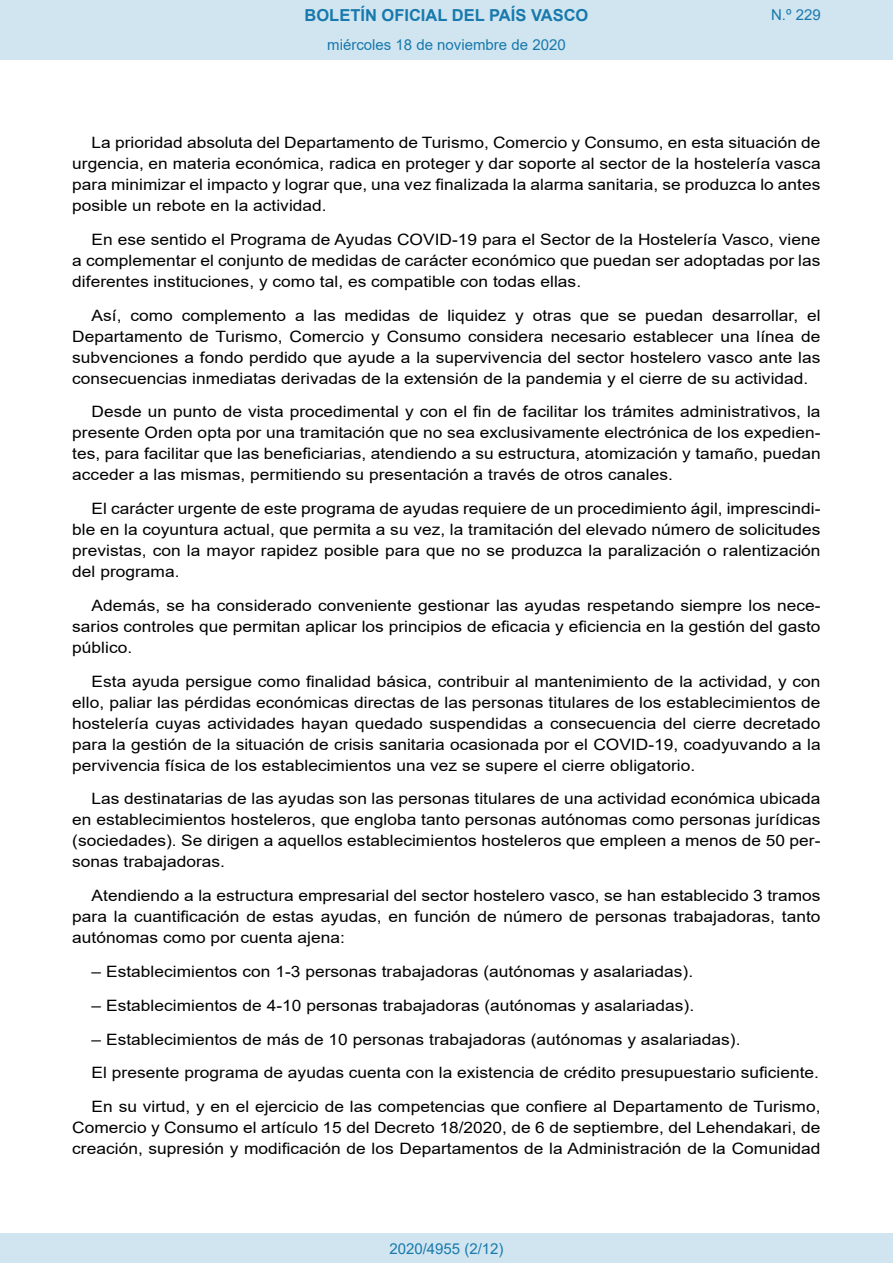
<style>
.page{position:relative;width:893px;height:1263px;background:#fff}
.page>*{position:absolute;margin:0;border:0;box-sizing:border-box;transform-origin:0 0}
.t1{font:700 16.5px "Arial";color:#1879ad}
.BOPVDetalle{font:15.6px/21px "Arial";color:#000;text-align:justify;scale:1.11 1}
.Paginacion_Centro{font:15px "Arial";color:#1879ad}
</style>
<div class="page">
<div style="left:0;top:0;width:893px;height:60px;background:#d0e5f0"></div>
<div style="left:0;top:1233px;width:893px;height:30px;background:#d0e5f0"></div>
<p class="t1" style="left:305px;top:3px;width:285px">BOLETÍN OFICIAL DEL PAÍS VASCO</p>
<p class="Paginacion_Centro" style="left:327px;top:35px;width:240px">miércoles 18 de noviembre de 2020</p>
<p class="Paginacion_Centro" style="left:771px;top:5px;width:51px">N.º 229</p>
<p class="BOPVDetalle" style="left:72px;top:132px;width:676px;text-indent:19px">La prioridad absoluta del Departamento de Turismo, Comercio y Consumo, en esta situación de urgencia, en materia económica, radica en proteger y dar soporte al sector de la hostelería vasca para minimizar el impacto y lograr que, una vez finalizada la alarma sanitaria, se produzca lo antes posible un rebote en la actividad.</p>
<p class="BOPVDetalle" style="left:72px;top:229px;width:676px;text-indent:19px">En ese sentido el Programa de Ayudas COVID-19 para el Sector de la Hostelería Vasco, viene a complementar el conjunto de medidas de carácter económico que puedan ser adoptadas por las diferentes instituciones, y como tal, es compatible con todas ellas.</p>
<p class="BOPVDetalle" style="left:72px;top:305px;width:676px;text-indent:19px">Así, como complemento a las medidas de liquidez y otras que se puedan desarrollar, el Departamento de Turismo, Comercio y Consumo considera necesario establecer una línea de subvenciones a fondo perdido que ayude a la supervivencia del sector hostelero vasco ante las consecuencias inmediatas derivadas de la extensión de la pandemia y el cierre de su actividad.</p>
<p class="BOPVDetalle" style="left:72px;top:401px;width:676px;text-indent:19px">Desde un punto de vista procedimental y con el fin de facilitar los trámites administrativos, la presente Orden opta por una tramitación que no sea exclusivamente electrónica de los expedien&shy;tes, para facilitar que las beneficiarias, atendiendo a su estructura, atomización y tamaño, puedan acceder a las mismas, permitiendo su presentación a través de otros canales.</p>
<p class="BOPVDetalle" style="left:72px;top:498px;width:676px;text-indent:19px">El carácter urgente de este programa de ayudas requiere de un procedimiento ágil, imprescindi&shy;ble en la coyuntura actual, que permita a su vez, la tramitación del elevado número de solicitudes previstas, con la mayor rapidez posible para que no se produzca la paralización o ralentización del programa.</p>
<p class="BOPVDetalle" style="left:72px;top:595px;width:676px;text-indent:19px">Además, se ha considerado conveniente gestionar las ayudas respetando siempre los nece&shy;sarios controles que permitan aplicar los principios de eficacia y eficiencia en la gestión del gasto público.</p>
<p class="BOPVDetalle" style="left:72px;top:671px;width:676px;text-indent:19px">Esta ayuda persigue como finalidad básica, contribuir al mantenimiento de la actividad, y con ello, paliar las pérdidas económicas directas de las personas titulares de los establecimientos de hostelería cuyas actividades hayan quedado suspendidas a consecuencia del cierre decretado para la gestión de la situación de crisis sanitaria ocasionada por el COVID-19, coadyuvando a la pervivencia física de los establecimientos una vez se supere el cierre obligatorio.</p>
<p class="BOPVDetalle" style="left:72px;top:788px;width:676px;text-indent:19px">Las destinatarias de las ayudas son las personas titulares de una actividad económica ubicada en establecimientos hosteleros, que engloba tanto personas autónomas como personas jurídicas (sociedades). Se dirigen a aquellos establecimientos hosteleros que empleen a menos de 50 per&shy;sonas trabajadoras.</p>
<p class="BOPVDetalle" style="left:72px;top:885px;width:676px;text-indent:19px">Atendiendo a la estructura empresarial del sector hostelero vasco, se han establecido 3 tramos para la cuantificación de estas ayudas, en función de número de personas trabajadoras, tanto autónomas como por cuenta ajena:</p>
<p class="BOPVDetalle" style="left:92px;top:961px;width:543px">– Establecimientos con 1-3 personas trabajadoras (autónomas y asalariadas).</p>
<p class="BOPVDetalle" style="left:92px;top:995px;width:544px">– Establecimientos de 4-10 personas trabajadoras (autónomas y asalariadas).</p>
<p class="BOPVDetalle" style="left:92px;top:1028px;width:586px">– Establecimientos de más de 10 personas trabajadoras (autónomas y asalariadas).</p>
<p class="BOPVDetalle" style="left:92px;top:1062px;width:657px">El presente programa de ayudas cuenta con la existencia de crédito presupuestario suficiente.</p>
<p class="BOPVDetalle" style="left:72px;top:1096px;width:676px;text-indent:19px">En su virtud, y en el ejercicio de las competencias que confiere al Departamento de Turismo, Comercio y Consumo el artículo 15 del Decreto 18/2020, de 6 de septiembre, del Lehendakari, de creación, supresión y modificación de los Departamentos de la Administración de la Comunidad</p>
<p class="Paginacion_Centro" style="left:389px;top:1238px;width:116px">2020/4955 (2/12)</p>
</div>
